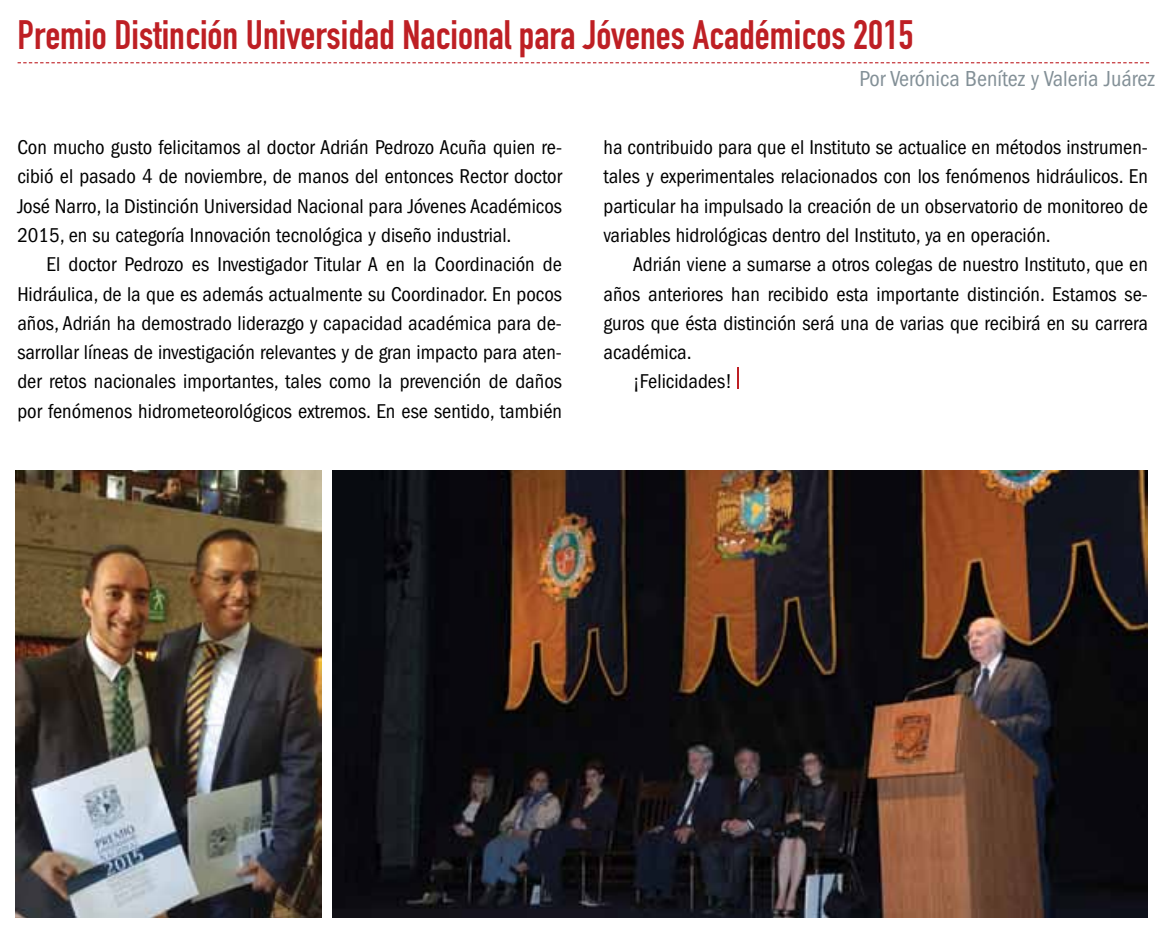
<style>
.page{position:relative;width:1161px;height:931px;background:#fff}
.page>*{position:absolute;margin:0;border:0;box-sizing:border-box;transform-origin:0 0}
.t1{font:40.5px "DIN Engschrift Std";color:#be1f24}
.t2{font:condensed 22.5px "ITC Franklin Gothic Std";color:#839097}
.t3{font:condensed 20.7px/29.2px "ITC Franklin Gothic Std";color:#000;text-align:justify}
</style>
<div class="page">
<hr style="left:737px;top:367px;width:2px;height:21px;background:#be1f24">
<svg style="left:18px;top:62px;width:1131px;height:1px"></svg>
<img style="left:16px;top:470px;width:305px;height:447px">
<img style="left:332px;top:470px;width:815px;height:447px">
<h1 class="t1" style="left:18px;top:11px;width:897px">Premio Distinción Universidad Nacional para Jóvenes Académicos 2015</h1>
<p class="t2" style="left:859px;top:66px;width:297px">Por Verónica Benítez y Valeria Juárez</p>
<p class="t3" style="left:17px;top:133px;width:546px">Con mucho gusto felicitamos al doctor Adrián Pedrozo Acuña quien re&shy;cibió el pasado 4 de noviembre, de manos del entonces Rector doctor José Narro, la Distinción Universidad Nacional para Jóvenes Académicos 2015, en su categoría Innovación tecnológica y diseño industrial.</p>
<p class="t3" style="left:17px;top:250px;width:546px;text-indent:29px">El doctor Pedrozo es Investigador Titular A en la Coordinación de Hidráulica, de la que es además actualmente su Coordinador. En pocos años, Adrián ha demostrado liderazgo y capacidad académica para de&shy;sarrollar líneas de investigación relevantes y de gran impacto para aten&shy;der retos nacionales importantes, tales como la prevención de daños por fenómenos hidrometeorológicos extremos. En ese sentido, también</p>
<p class="t3" style="left:603px;top:133px;width:546px">ha contribuido para que el Instituto se actualice en métodos instrumen&shy;tales y experimentales relacionados con los fenómenos hidráulicos. En particular ha impulsado la creación de un observatorio de monitoreo de variables hidrológicas dentro del Instituto, ya en operación.</p>
<p class="t3" style="left:632px;top:250px;width:516px">Adrián viene a sumarse a otros colegas de nuestro Instituto, que en</p>
<p class="t3" style="left:603px;top:279px;width:546px">años anteriores han recibido esta importante distinción. Estamos se-</p>
<p class="t3" style="left:603px;top:308px;width:546px">guros que ésta distinción será una de varias que recibirá en su carrera</p>
<p class="t3" style="left:603px;top:338px;width:90px">académica.</p>
<p class="t3" style="left:632px;top:367px;width:101px">¡Felicidades!</p>
</div>
